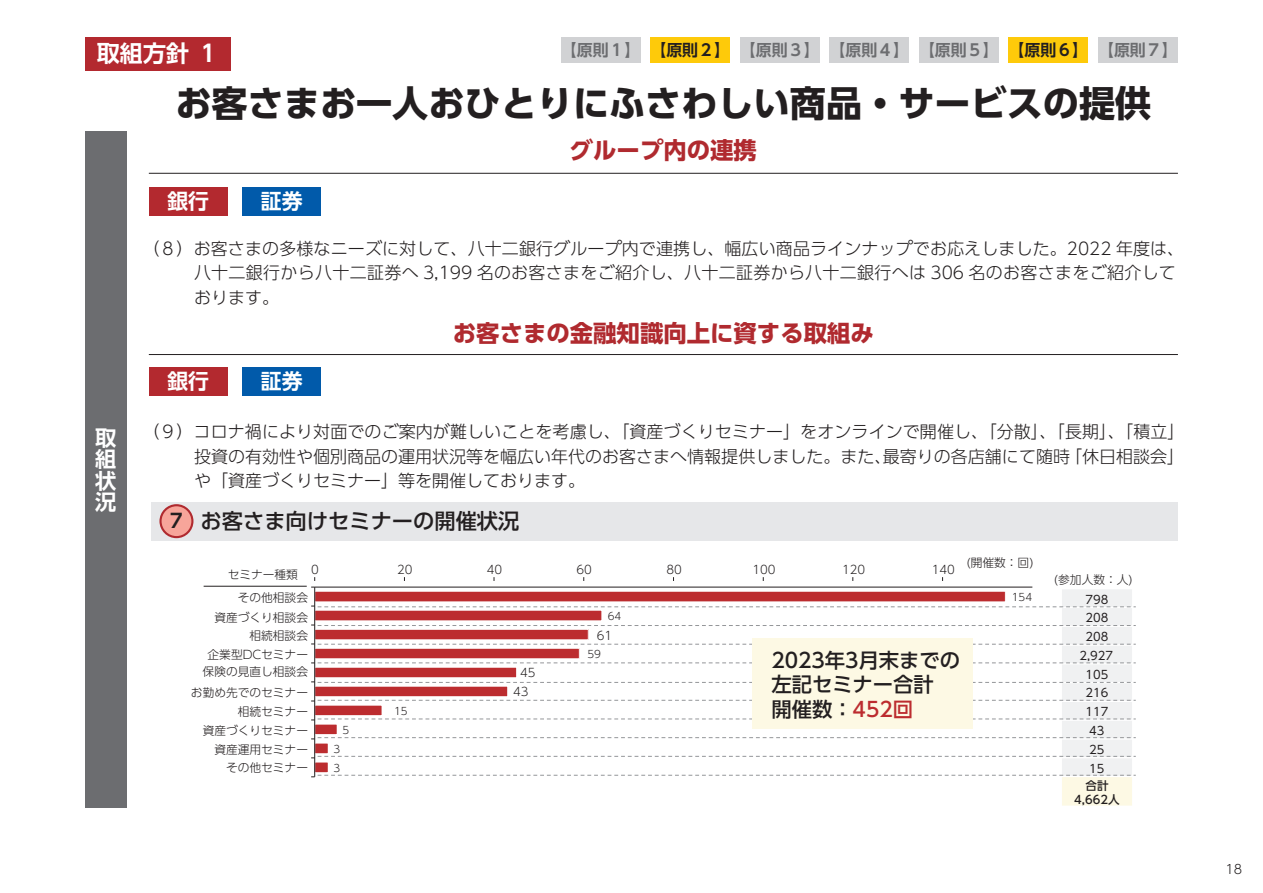
<style>
.page{position:relative;width:1263px;height:893px;background:#fff}
.page>*{position:absolute;margin:0;border:0;box-sizing:border-box;transform-origin:0 0}
.t1{font:700 36.15px "UD Shin Go Pro";color:#231f20}
.t2{font:700 23.4px "UD Shin Go Pro";color:#b02a2f}
.t3{font:23.1px "UD Shin Go Pro De Bold 90 pv RKSJ H";color:#fff}
.t4{font:500 21.3px "UD Shin Go Pro";color:#231f20}
.t5{font:700 21.3px/21.3px "UD Shin Go Pro De";color:#fff;text-align:justify}
.t6{font:20.85px "UD Shin Go Pro De Bold 90 pv RKSJ H";color:#fff}
.t7{font:500 20.4px/24.5px "UD Shin Go Pro";color:#231f20}
.t8{font:300 16.95px/24.5px "UD Shin Go Pro";letter-spacing:.005em;color:#231f20}
.t9{font:15.9px "UD Shin Go Pro De Bold 90 pv RKSJ H";color:#6c6d70}
.t10{font:300 12.75px "UD Shin Go Pro";color:#231f20}
.t11{font:300 11.7px/19.6px "UD Shin Go Pro";color:#231f20;text-align:right}
.t12{font:11.55px/18.8px "UD Shin Go Pro";letter-spacing:.005em;color:#231f20;text-align:center}
.t13{font:500 11.55px "UD Shin Go Pro";color:#231f20}
.t14{font:300 10.35px/19px "UD Shin Go Pro";letter-spacing:.005em;color:#231f20}
.s1{color:#231f20}
.s2{font-family:"UD Shin Go Pro De";font-weight:700;font-size:19.2px}
.s3{color:#bc2c2f}
</style>
<div class="page">
<div style="left:85px;top:37px;width:145px;height:33px;background:#b3292f"></div>
<div style="left:650px;top:37px;width:80px;height:25px;background:#feca0a"></div>
<div style="left:740px;top:37px;width:80px;height:25px;background:#d1d2d4"></div>
<div style="left:829px;top:37px;width:80px;height:25px;background:#d1d2d4"></div>
<div style="left:919px;top:37px;width:80px;height:25px;background:#d1d2d4"></div>
<div style="left:1008px;top:37px;width:80px;height:25px;background:#feca0a"></div>
<div style="left:1098px;top:37px;width:80px;height:25px;background:#d1d2d4"></div>
<div style="left:561px;top:37px;width:80px;height:25px;background:#d1d2d4"></div>
<div style="left:151px;top:502px;width:1027px;height:38px;background:#e6e7e9"></div>
<div style="left:161px;top:505px;width:31px;height:32px;background:#f7a59a;border-radius:50%"></div>
<div style="left:159px;top:504px;width:34px;height:34px;border:2px solid #b02a2f;border-radius:50%"></div>
<hr style="left:149px;top:173px;width:1029px;height:1px;background:#231f20">
<div style="left:149px;top:187px;width:79px;height:29px;background:#b3292f"></div>
<div style="left:242px;top:187px;width:79px;height:29px;background:#015aaa"></div>
<hr style="left:149px;top:354px;width:1029px;height:1px;background:#231f20">
<div style="left:149px;top:367px;width:79px;height:29px;background:#b3292f"></div>
<div style="left:242px;top:367px;width:79px;height:29px;background:#015aaa"></div>
<div style="left:85px;top:132px;width:42px;height:676px;background:#6c6d70"></div>
<div style="left:1061px;top:589px;width:72px;height:18px;background:#f0f1f2"></div>
<div style="left:1061px;top:607px;width:72px;height:19px;background:#f0f1f2"></div>
<div style="left:1061px;top:626px;width:72px;height:19px;background:#f0f1f2"></div>
<div style="left:1061px;top:645px;width:72px;height:19px;background:#f0f1f2"></div>
<div style="left:1061px;top:664px;width:72px;height:19px;background:#f0f1f2"></div>
<div style="left:1061px;top:683px;width:72px;height:18px;background:#f0f1f2"></div>
<div style="left:1061px;top:701px;width:72px;height:19px;background:#f0f1f2"></div>
<div style="left:1061px;top:720px;width:72px;height:19px;background:#f0f1f2"></div>
<div style="left:1061px;top:739px;width:72px;height:19px;background:#f0f1f2"></div>
<div style="left:1061px;top:758px;width:72px;height:18px;background:#f0f1f2"></div>
<div style="left:1061px;top:776px;width:72px;height:30px;background:#fdf9e4"></div>
<hr style="left:1061px;top:607px;width:72px;height:1px;background:#fff">
<hr style="left:1061px;top:626px;width:72px;height:1px;background:#fff">
<hr style="left:1061px;top:644px;width:72px;height:2px;background:#fff">
<hr style="left:1061px;top:663px;width:72px;height:1px;background:#fff">
<hr style="left:1061px;top:701px;width:72px;height:1px;background:#fff">
<hr style="left:1061px;top:719px;width:72px;height:2px;background:#fff">
<hr style="left:1061px;top:588px;width:1px;height:219px;background:#fff">
<hr style="left:1132px;top:588px;width:1px;height:219px;background:#fff">
<div style="left:315px;top:591px;width:690px;height:11px;background:#bc2c2f"></div>
<div style="left:315px;top:591px;width:691px;height:11px;border:1px solid #fff"></div>
<div style="left:315px;top:610px;width:287px;height:11px;background:#bc2c2f"></div>
<div style="left:315px;top:629px;width:273px;height:11px;background:#bc2c2f"></div>
<div style="left:315px;top:629px;width:274px;height:11px;border:1px solid #fff"></div>
<div style="left:315px;top:648px;width:264px;height:11px;background:#bc2c2f"></div>
<div style="left:315px;top:648px;width:265px;height:11px;border:1px solid #fff"></div>
<div style="left:315px;top:667px;width:202px;height:11px;background:#bc2c2f"></div>
<div style="left:315px;top:667px;width:202px;height:11px;border:1px solid #fff"></div>
<div style="left:315px;top:686px;width:193px;height:11px;background:#bc2c2f"></div>
<div style="left:315px;top:686px;width:193px;height:11px;border:1px solid #fff"></div>
<div style="left:315px;top:705px;width:67px;height:11px;background:#bc2c2f"></div>
<div style="left:315px;top:705px;width:67px;height:11px;border:1px solid #fff"></div>
<div style="left:315px;top:724px;width:22px;height:11px;background:#bc2c2f"></div>
<div style="left:315px;top:724px;width:23px;height:11px;border:1px solid #fff"></div>
<div style="left:315px;top:743px;width:13px;height:11px;background:#bc2c2f"></div>
<div style="left:315px;top:743px;width:14px;height:11px;border:1px solid #fff"></div>
<div style="left:315px;top:762px;width:13px;height:11px;background:#bc2c2f"></div>
<div style="left:315px;top:762px;width:14px;height:11px;border:1px solid #fff"></div>
<hr style="left:315px;top:587px;width:717px;height:1px;background:#231f20">
<hr style="left:314px;top:587px;width:1px;height:190px;background:#231f20">
<hr style="left:204px;top:586px;width:103px;height:1px;background:#231f20">
<svg style="left:311px;top:606px;width:825px;height:1px"></svg>
<svg style="left:311px;top:624px;width:825px;height:2px"></svg>
<svg style="left:311px;top:643px;width:825px;height:2px"></svg>
<svg style="left:311px;top:662px;width:825px;height:1px"></svg>
<svg style="left:311px;top:681px;width:825px;height:2px"></svg>
<svg style="left:311px;top:700px;width:825px;height:1px"></svg>
<svg style="left:311px;top:718px;width:825px;height:2px"></svg>
<svg style="left:311px;top:737px;width:825px;height:2px"></svg>
<svg style="left:311px;top:756px;width:825px;height:2px"></svg>
<svg style="left:311px;top:775px;width:825px;height:2px"></svg>
<div style="left:752px;top:638px;width:221px;height:91px;background:#fdf9e4"></div>
<p class="t9" style="left:561px;top:37px;width:618px">【原則１】 <span class="s1">【原則２】</span> 【原則３】 【原則４】 【原則５】 <span class="s1">【原則６】</span> 【原則７】</p>
<h1 class="t1" style="left:175px;top:74px;width:977px">お客さまお一人おひとりにふさわしい商品・サービスの提供</h1>
<h2 class="t2" style="left:570px;top:131px;width:189px">グループ内の連携</h2>
<h3 class="t3" style="left:97px;top:35px;width:124px">取組方針 １</h3>
<p class="t6" style="left:167px;top:184px;width:43px">銀行</p>
<p class="t6" style="left:261px;top:184px;width:43px">証券</p>
<p class="t8" style="left:194px;top:235px;width:992px;text-indent:-52px">（８）お客さまの多様なニーズに対して、八十二銀行グループ内で連携し、幅広い商品ラインナップでお応えしました。2022 年度は、八十二銀行から八十二証券へ 3,199 名のお客さまをご紹介し、八十二証券から八十二銀行へは 306 名のお客さまをご紹介しております。</p>
<h2 class="t2" style="left:453px;top:314px;width:422px">お客さまの金融知識向上に資する取組み</h2>
<p class="t5" style="left:95px;top:427px;width:22px">取組状況</p>
<p class="t6" style="left:167px;top:364px;width:43px">銀行</p>
<p class="t6" style="left:261px;top:364px;width:43px">証券</p>
<p class="t8" style="left:194px;top:419px;width:992px;text-align:justify;text-indent:-52px">（９）コロナ禍により対面でのご案内が難しいことを考慮し、「資産づくりセミナー」をオンラインで開催し、「分散」、「長期」、「積立」投資の有効性や個別商品の運用状況等を幅広い年代のお客さまへ情報提供しました。また、最寄りの各店舗にて随時「休日相談会」や「資産づくりセミナー」等を開催しております。</p>
<p class="t4" style="left:167px;top:504px;width:354px"><span class="s2">７</span> お客さま向けセミナーの開催状況</p>
<p class="t11" style="left:228px;top:564px;width:72px">セミナー種類</p>
<p class="t11" style="left:311px;top:559px;width:9px">0</p>
<p class="t11" style="left:397px;top:559px;width:17px">20</p>
<p class="t11" style="left:487px;top:559px;width:17px">40</p>
<p class="t11" style="left:577px;top:559px;width:17px">60</p>
<p class="t11" style="left:666px;top:559px;width:17px">80</p>
<p class="t11" style="left:752px;top:559px;width:25px">100</p>
<p class="t11" style="left:842px;top:559px;width:25px">120</p>
<p class="t11" style="left:932px;top:559px;width:25px">140</p>
<p class="t11" style="left:214px;top:587px;width:95px;line-height:20.2px">その他相談会<br>資産づくり相談会</p>
<p class="t14" style="left:608px;top:606px;width:15px">64</p>
<p class="t11" style="left:249px;top:625px;width:60px">相続相談会</p>
<p class="t11" style="left:597px;top:625px;width:17px">61</p>
<p class="t11" style="left:208px;top:644px;width:102px">企業型DCセミナー</p>
<p class="t11" style="left:191px;top:662px;width:119px">保険の見直し相談会お勤め先でのセミナー相続セミナー<br>資産づくりセミナー</p>
<p class="t11" style="left:214px;top:740px;width:95px;line-height:18.1px">資産運用セミナーその他セミナー</p>
<p class="t14" style="left:342px;top:720px;width:8px">5</p>
<p class="t14" style="left:334px;top:739px;width:8px">3<br>3</p>
<p class="t14" style="left:394px;top:701px;width:15px">15</p>
<p class="t11" style="left:520px;top:662px;width:17px">45</p>
<p class="t11" style="left:513px;top:681px;width:17px">43</p>
<p class="t14" style="left:587px;top:644px;width:15px">59</p>
<p class="t7" style="left:771px;top:647px;width:190px">2023年3月末までの左記セミナー合計<br>開催数：<span class="s3">452回</span></p>
<p class="t11" style="left:966px;top:553px;width:69px">(開催数：回)</p>
<p class="t14" style="left:1012px;top:587px;width:22px">154</p>
<p class="t11" style="left:1054px;top:569px;width:80px">(参加人数：人)</p>
<p class="t12" style="left:1079px;top:589px;width:35px">798<br>208<br>208<br>2,927<br>105<br>216<br>117<br>43<br>25<br>15</p>
<p class="t13" style="left:1085px;top:776px;width:25px">合計</p>
<p class="t13" style="left:1074px;top:790px;width:47px">4,662人</p>
<p class="t10" style="left:1225px;top:859px;width:18px">18</p>
</div>
